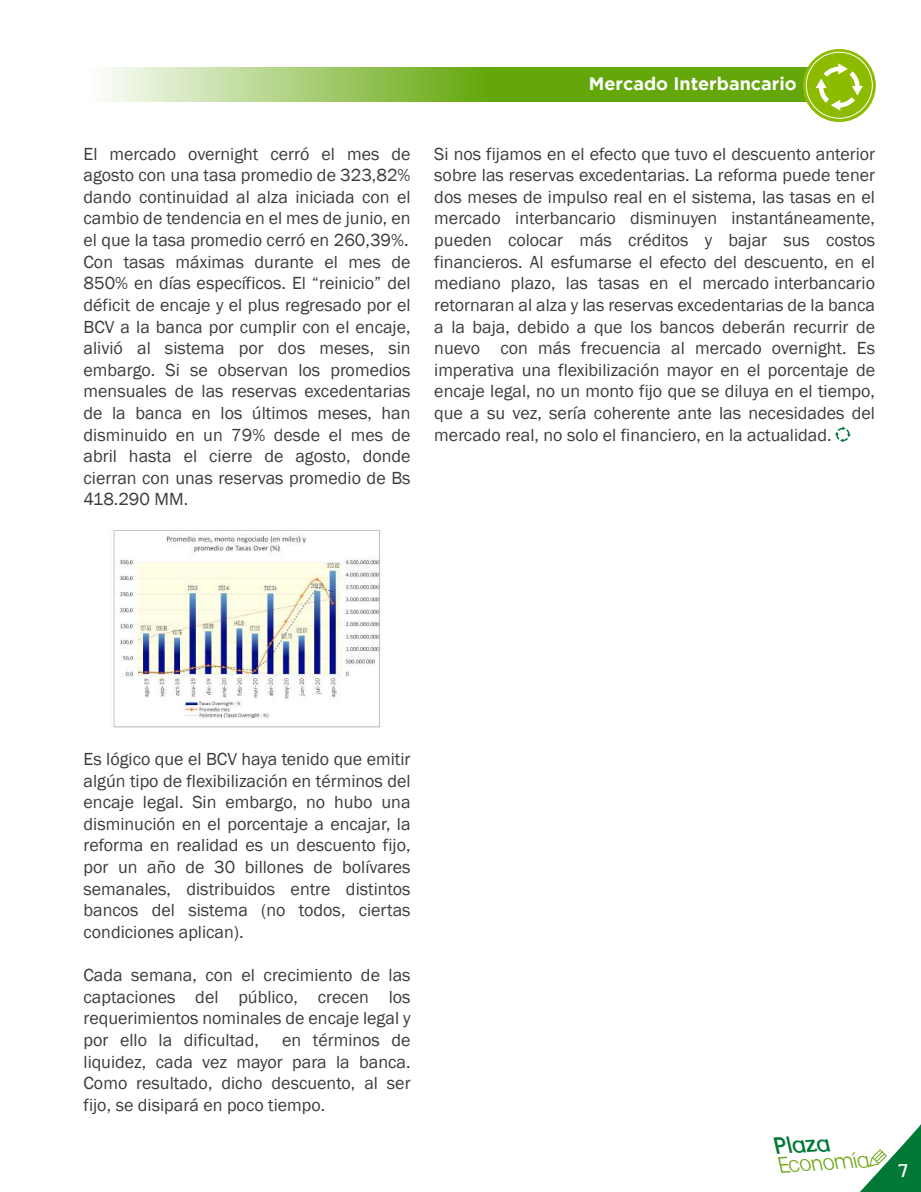
<style>
.page{position:relative;width:921px;height:1192px;background:#fff}
.page>*{position:absolute;margin:0;border:0;box-sizing:border-box;transform-origin:0 0}
.t1{font:italic 23.1px "Clemente P Dai";color:#007836;scale:.95 1}
.t2{font:italic 300 22.05px "Clemente P Dae";color:#6ea516;scale:.95 1}
.t3{font:18px/21.6px "Franklin Gothic";color:#3c3c3b;text-align:justify}
.t4{font:700 18px "Gotham";color:#fff}
.t5{font:18px "Clemente P Dai";color:#fff;scale:.94 1}
</style>
<div class="page">
<svg style="left:861px;top:1125px;width:59px;height:66px"></svg>
<svg style="left:103px;top:67px;width:704px;height:35px;background:#8cbe4a"></svg>
<svg style="left:802px;top:49px;width:73px;height:73px;background:#98c11b"></svg>
<div style="left:806px;top:52px;width:66px;height:66px;border:1px solid #fff;border-radius:50%"></div>
<svg style="left:815px;top:63px;width:47px;height:48px"></svg>
<svg style="left:835px;top:426px;width:15px;height:16px"></svg>
<img style="left:113px;top:529px;width:268px;height:199px">
<p class="t3" style="left:83px;top:143px;width:328px">El mercado overnight cerró el mes de agosto con una tasa promedio de 323,82% dando continuidad al alza iniciada con el cambio de tendencia en el mes de junio, en el que la tasa promedio cerró en 260,39%.<br>Con tasas máximas durante el mes de 850% en días específicos. El “reinicio” del déficit de encaje y el plus regresado por el BCV a la banca por cumplir con el encaje, alivió al sistema por dos meses, sin embargo. Si se observan los promedios mensuales de las reservas excedentarias de la banca en los últimos meses, han disminuido en un 79% desde el mes de abril hasta el cierre de agosto, donde cierran con unas reservas promedio de Bs 418.290 MM.</p>
<p class="t4" style="left:588px;top:73px;width:209px">Mercado Interbancario</p>
<p class="t3" style="left:434px;top:143px;width:442px">Si nos fijamos en el efecto que tuvo el descuento anterior sobre las reservas excedentarias. La reforma puede tener dos meses de impulso real en el sistema, las tasas en el mercado interbancario disminuyen instantáneamente, pueden colocar más créditos y bajar sus costos financieros. Al esfumarse el efecto del descuento, en el mediano plazo, las tasas en el mercado interbancario retornaran al alza y las reservas excedentarias de la banca a la baja, debido a que los bancos deberán recurrir de nuevo con más frecuencia al mercado overnight. Es imperativa una flexibilización mayor en el porcentaje de encaje legal, no un monto fijo que se diluya en el tiempo, que a su vez, sería coherente ante las necesidades del mercado real, no solo el financiero, en la actualidad.</p>
<p class="t3" style="left:83px;top:748px;width:328px">Es lógico que el BCV haya tenido que emitir algún tipo de flexibilización en términos del encaje legal. Sin embargo, no hubo una disminución en el porcentaje a encajar, la reforma en realidad es un descuento fijo, por un año de 30 billones de bolívares semanales, distribuidos entre distintos bancos del sistema (no todos, ciertas condiciones aplican).</p>
<p class="t3" style="left:83px;top:964px;width:328px">Cada semana, con el crecimiento de las captaciones del público, crecen los requerimientos nominales de encaje legal y por ello la dificultad,</p>
<p class="t3" style="left:83px;top:1029px;width:328px;text-indent:198px">en términos de liquidez, cada vez mayor para la banca.<br>Como resultado, dicho descuento, al ser fijo, se disipará en poco tiempo.</p>
<p class="t1" style="left:774px;top:1132px;width:60px;rotate:-4deg">Plaza</p>
<p class="t2" style="left:779px;top:1151px;width:96px;rotate:-4deg">Economía</p>
<p class="t5" style="left:897px;top:1159px;width:13px">7</p>
</div>
